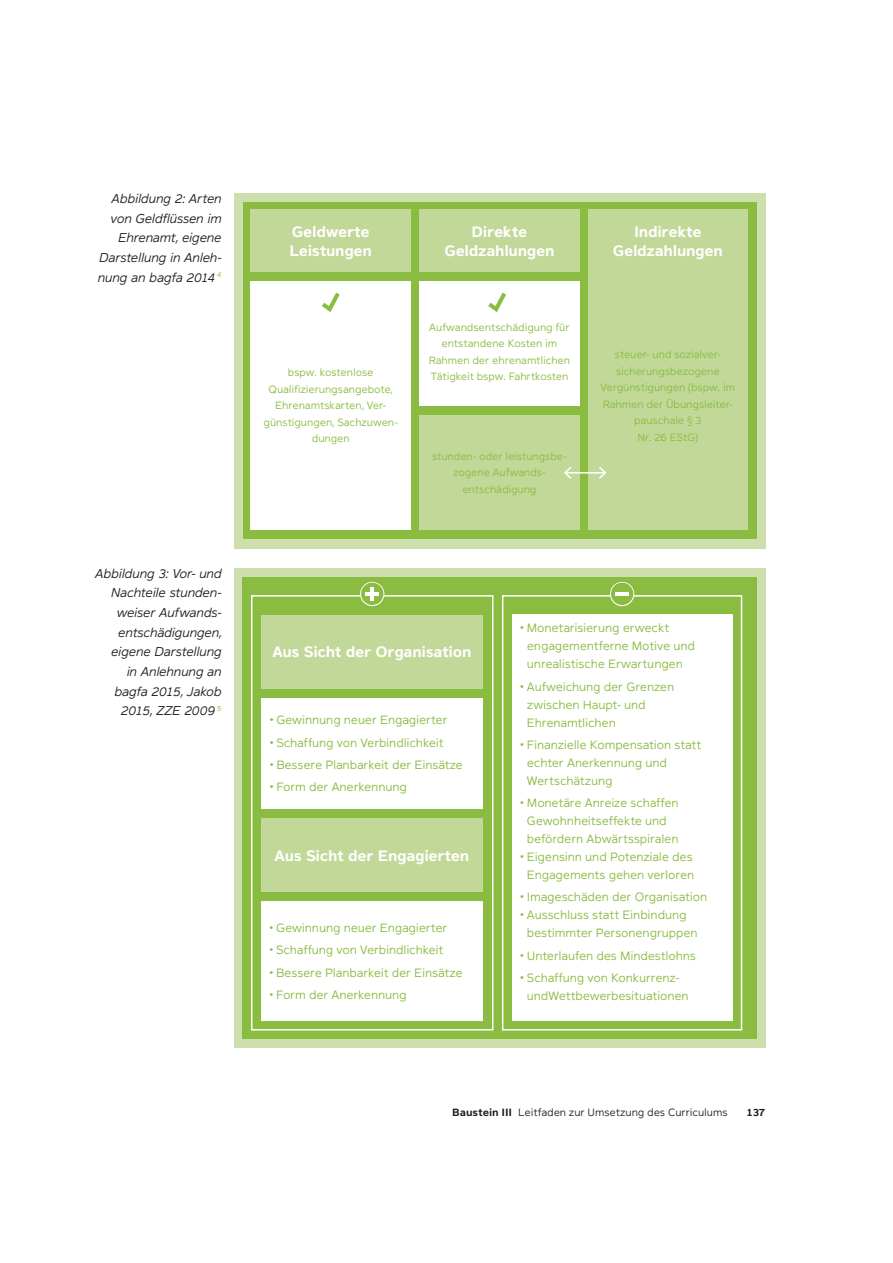
<style>
.page{position:relative;width:893px;height:1263px;background:#fff}
.page>*{position:absolute;margin:0;border:0;box-sizing:border-box;transform-origin:0 0}
.t1{font:700 15px/19.6px "Magnum Sans Pro";letter-spacing:-.02em;color:#fff;text-align:center}
.t2{font:italic 300 12.75px/19.6px "Magnum Sans Pro";letter-spacing:-.015em;color:#231f20;text-align:right}
.t3{font:300 12px/18px "Magnum Sans Pro";letter-spacing:-.01em;color:#89bc40}
.t4{font:300 10.5px/16.5px "Magnum Sans Pro";letter-spacing:-.005em;color:#89bc40;text-align:center}
.t5{font:300 10.5px "Magnum Sans Pro";letter-spacing:-.01em;color:#231f20}
.t6{font:700 10.5px "Magnum Sans Pro";color:#231f20}
.s1{font-weight:700}
</style>
<div class="page">
<div style="left:234px;top:193px;width:531px;height:356px;background:#cddfac"></div>
<div style="left:243px;top:202px;width:514px;height:337px;background:#89bc40"></div>
<div style="left:251px;top:209px;width:160px;height:63px;background:#c2d899"></div>
<div style="left:251px;top:281px;width:160px;height:249px;background:#fff"></div>
<div style="left:588px;top:261px;width:160px;height:269px;background:#c2d899"></div>
<div style="left:419px;top:281px;width:160px;height:124px;background:#fff"></div>
<div style="left:419px;top:415px;width:160px;height:115px;background:#c2d899"></div>
<div style="left:419px;top:209px;width:160px;height:63px;background:#c2d899"></div>
<div style="left:588px;top:209px;width:160px;height:63px;background:#c2d899"></div>
<hr style="left:565px;top:472px;width:40px;height:2px;background:#fff">
<svg style="left:564px;top:466px;width:9px;height:13px"></svg>
<svg style="left:597px;top:466px;width:10px;height:13px"></svg>
<svg style="left:322px;top:292px;width:18px;height:20px"></svg>
<svg style="left:488px;top:292px;width:18px;height:20px"></svg>
<div style="left:234px;top:568px;width:531px;height:480px;background:#cddfac"></div>
<div style="left:242px;top:577px;width:515px;height:461px;background:#89bc40"></div>
<svg style="left:251px;top:594px;width:492px;height:437px"></svg>
<svg style="left:360px;top:582px;width:24px;height:24px"></svg>
<div style="left:362px;top:583px;width:21px;height:21px;background:#89bc40;border-radius:50%"></div>
<div style="left:361px;top:583px;width:22px;height:22px;border:2px solid #89bc40;border-radius:50%"></div>
<hr style="left:370px;top:587px;width:4px;height:14px;background:#fff">
<hr style="left:365px;top:592px;width:14px;height:4px;background:#fff">
<svg style="left:610px;top:582px;width:24px;height:24px"></svg>
<div style="left:612px;top:583px;width:20px;height:21px;background:#89bc40;border-radius:50%"></div>
<div style="left:611px;top:583px;width:22px;height:22px;border:2px solid #89bc40;border-radius:50%"></div>
<hr style="left:615px;top:592px;width:14px;height:4px;background:#fff">
<p class="t2" style="left:97px;top:190px;width:126px">Abbildung 2: Arten von Geldflüssen im<br>Ehrenamt, eigene<br>Darstellung in Anleh&shy;nung an bagfa 2014-<sup>4</sup></p>
<p class="t2" style="left:95px;top:565px;width:128px">Abbildung 3: Vor- und<br>Nachteile stunden&shy;weiser Aufwands&shy;entschädigungen, eigene Darstellung<br>in Anlehnung an bagfa 2015, Jakob<br>2015, ZZE 2009-<sup>5</sup></p>
<p class="t1" style="left:289px;top:223px;width:84px;text-align:left">Geldwerte<br>Leistungen</p>
<p class="t4" style="left:264px;top:365px;width:136px">bspw. kostenlose<br>Qualifizierungs angebote,<br>Ehrenamtskarten, Ver&shy;günstigungen, Sachzuwen&shy;dungen</p>
<p class="t1" style="left:444px;top:223px;width:112px">Direkte<br>Geldzahlungen</p>
<p class="t1" style="left:613px;top:223px;width:112px">Indirekte<br>Geldzahlungen</p>
<p class="t4" style="left:429px;top:320px;width:143px">Aufwandsentschädigung für entstandene Kosten im<br>Rahmen der ehrenamtlichen<br>Tätigkeit bspw. Fahrtkosten</p>
<p class="t4" style="left:432px;top:449px;width:136px">stunden- oder leistungsbe&shy;zogene Aufwands&shy;entschädigung</p>
<p class="t4" style="left:600px;top:347px;width:136px">steuer- und sozialver&shy;sicherungsbezogene<br>Vergünstigungen (bspw. im<br>Rahmen der Übungsleiter&shy;pauschale § 3<br>Nr. 26 EStG)</p>
<p class="t1" style="left:272px;top:643px;width:201px">Aus Sicht der Organisation</p>
<p class="t3" style="left:270px;top:712px;width:179px">• Gewinnung neuer Engagierter</p>
<p class="t3" style="left:270px;top:735px;width:175px">• Schaffung von Verbindlichkeit</p>
<p class="t3" style="left:270px;top:757px;width:194px">• Bessere Planbarkeit der Einsätze</p>
<p class="t3" style="left:270px;top:779px;width:138px">• Form der Anerkennung</p>
<p class="t1" style="left:275px;top:847px;width:196px">Aus Sicht der Engagierten</p>
<p class="t3" style="left:270px;top:920px;width:179px">• Gewinnung neuer Engagierter</p>
<p class="t3" style="left:270px;top:942px;width:175px">• Schaffung von Verbindlichkeit</p>
<p class="t3" style="left:270px;top:965px;width:194px">• Bessere Planbarkeit der Einsätze</p>
<p class="t3" style="left:270px;top:987px;width:138px">• Form der Anerkennung</p>
<p class="t3" style="left:527px;top:620px;width:169px;text-indent:-6px">• Monetarisierung erweckt engagementferne Motive und unrealistische Erwartungen</p>
<p class="t3" style="left:527px;top:679px;width:149px;text-indent:-6px">• Aufweichung der Grenzen zwischen Haupt- und<br>Ehrenamtlichen</p>
<p class="t3" style="left:527px;top:737px;width:176px;text-indent:-6px">• Finanzielle Kompensation statt echter Anerkennung und<br>Wertschätzung</p>
<p class="t3" style="left:521px;top:795px;width:160px;text-align:center">• Monetäre Anreize schaffen<br>Gewohnheitseffekte und befördern Abwärtsspiralen</p>
<p class="t3" style="left:521px;top:849px;width:175px;text-align:center">• Eigensinn und Potenziale des<br>Engagements gehen verloren</p>
<p class="t3" style="left:521px;top:889px;width:188px">• Imageschäden der Organisation</p>
<p class="t3" style="left:527px;top:907px;width:172px;text-indent:-6px">• Ausschluss statt Einbindung bestimmter Personengruppen</p>
<p class="t3" style="left:521px;top:948px;width:177px">• Unterlaufen des Mindestlohns</p>
<p class="t3" style="left:527px;top:970px;width:163px;text-indent:-6px">• Schaffung von Konkurrenz&shy;undWettbewerbesituationen</p>
<p class="t5" style="left:452px;top:1108px;width:277px"><span class="s1">Baustein III</span> Leitfaden zur Umsetzung des Curriculums</p>
<p class="t6" style="left:746px;top:1108px;width:20px">137</p>
</div>
